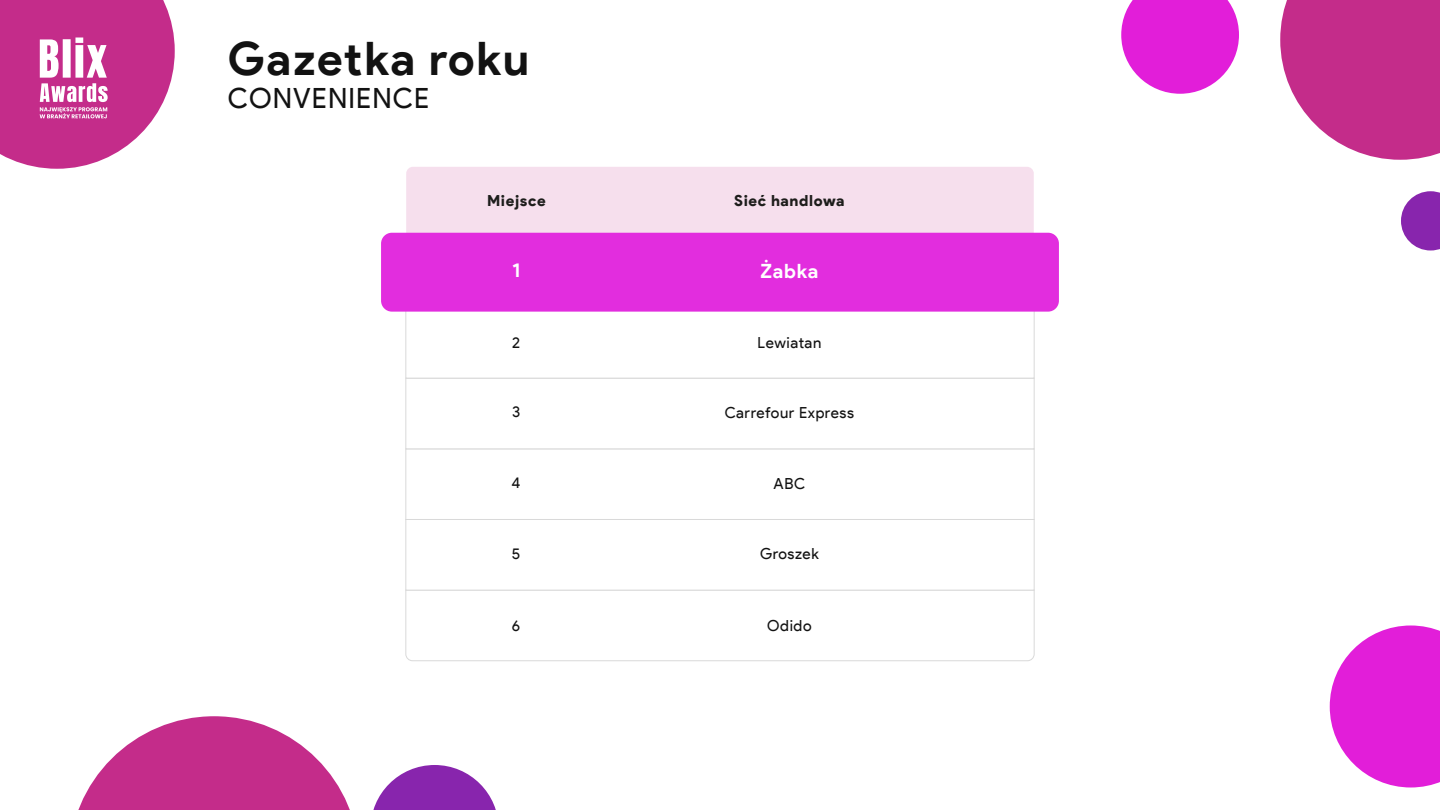
<style>
.page{position:relative;width:1440px;height:810px;background:#fff}
.page>*{position:absolute;margin:0;border:0;box-sizing:border-box;transform-origin:0 0}
.t1{font:700 46.12px "Product Sans";letter-spacing:.03em;color:#121212}
.t2{font:27.9px "Product Sans";letter-spacing:.04em;color:#121212}
.t3{font:700 19.65px "Product Sans";letter-spacing:.04em;color:#fff}
.t4{font:15.3px "Product Sans";letter-spacing:.035em;color:#121212}
.t5{font:900 15.3px "Product Sans";letter-spacing:.04em;color:#1d1d1b}
</style>
<div class="page">
<div style="left:406px;top:167px;width:628px;height:66px;background:#f6dfed"></div>
<svg style="left:405px;top:590px;width:630px;height:71px"></svg>
<div style="left:405px;top:519px;width:630px;height:71px;background:#fff;border:1px solid #d9d9d9"></div>
<div style="left:405px;top:448px;width:630px;height:72px;background:#fff;border:1px solid #d9d9d9"></div>
<div style="left:405px;top:378px;width:630px;height:71px;background:#fff;border:1px solid #d9d9d9"></div>
<div style="left:405px;top:307px;width:630px;height:71px;background:#fff;border:1px solid #d9d9d9"></div>
<div style="left:381px;top:233px;width:678px;height:79px;background:#e22dde;border-radius:11px"></div>
<svg style="left:78px;top:716px;width:272px;height:94px"></svg>
<svg style="left:1330px;top:626px;width:110px;height:162px"></svg>
<svg style="left:373px;top:765px;width:123px;height:45px"></svg>
<svg style="left:1121px;top:0;width:118px;height:94px"></svg>
<svg style="left:1280px;top:0;width:160px;height:160px;background:#cb4899"></svg>
<svg style="left:1401px;top:191px;width:39px;height:59px;background:#9b49ba"></svg>
<svg style="left:0;top:0;width:175px;height:169px"></svg>
<h1 class="t1" style="left:228px;top:30px;width:303px">Gazetka roku</h1>
<h2 class="t2" style="left:228px;top:81px;width:203px">CONVENIENCE</h2>
<p class="t5" style="left:487px;top:191px;width:60px">Miejsce</p>
<p class="t5" style="left:734px;top:192px;width:112px">Sieć handlowa</p>
<p class="t3" style="left:512px;top:258px;width:10px">1</p>
<p class="t3" style="left:760px;top:259px;width:59px">Żabka</p>
<p class="t4" style="left:512px;top:333px;width:9px">2</p>
<p class="t4" style="left:758px;top:333px;width:65px">Lewiatan</p>
<p class="t4" style="left:512px;top:403px;width:10px">3</p>
<p class="t4" style="left:725px;top:403px;width:131px">Carrefour Express</p>
<p class="t4" style="left:512px;top:473px;width:10px">4</p>
<p class="t4" style="left:774px;top:474px;width:33px">ABC</p>
<p class="t4" style="left:512px;top:544px;width:10px">5</p>
<p class="t4" style="left:760px;top:545px;width:60px">Groszek</p>
<p class="t4" style="left:512px;top:616px;width:10px">6</p>
<p class="t4" style="left:767px;top:616px;width:46px">Odido</p>
</div>
